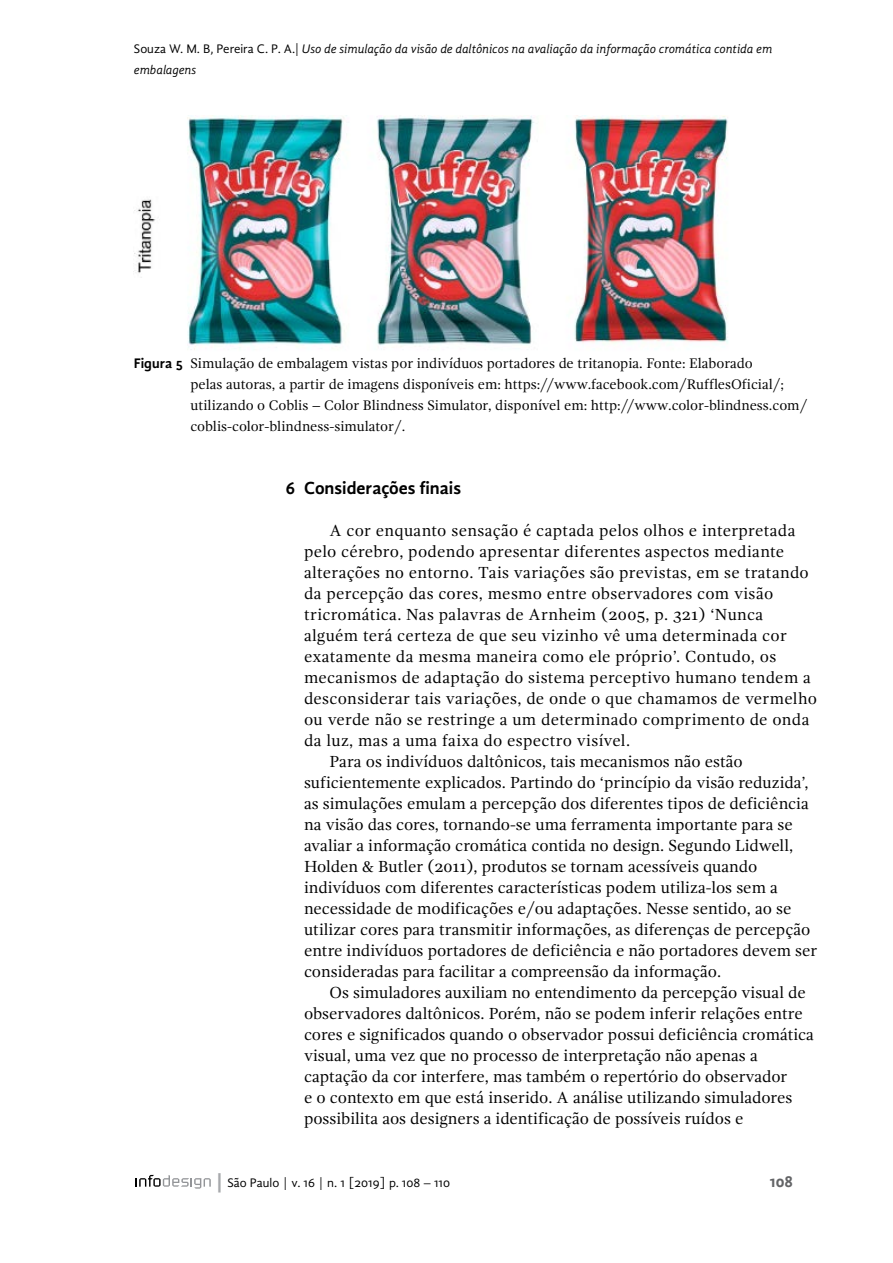
<style>
.page{position:relative;width:893px;height:1263px;background:#fff}
.page>*{position:absolute;margin:0;border:0;box-sizing:border-box;transform-origin:0 0}
.t1{font:700 18px "Gandhi Sans";color:#000}
.t2{font:16.5px "Gandhi Serif";color:#000}
.t3{font:16.5px "Gandhi Serif";letter-spacing:.02em;color:#000}
.t4{font:700 16.5px "Gandhi Sans";color:#636466}
.t5{font:14.25px/21px "Gandhi Serif";color:#000}
.t6{font:italic 12.75px/21px "Gandhi Sans";letter-spacing:-.01em;color:#000}
.t7{font:12.75px "Gandhi Sans";color:#000}
.s1{font-style:normal}
.s2{font-family:"Gandhi Sans";font-weight:700}
.s3{font-size:19.2px;color:#a7a9ac}
</style>
<div class="page">
<svg style="left:136px;top:1175px;width:75px;height:13px"></svg>
<img style="left:134px;top:116px;width:594px;height:234px">
<p class="t6" style="left:134px;top:38px;width:640px"><span class="s1">Souza W. M. B, Pereira C. P. A.|</span> Uso de simulação da visão de daltônicos na avaliação da informação cromática contida em embalagens</p>
<p class="t5" style="left:190px;top:352px;width:618px;text-indent:-57px"><span class="s2">Figura 5</span> Simulação de embalagem vistas por indivíduos portadores de tritanopia. Fonte: Elaborado<br>pelas autoras, a partir de imagens disponíveis em: https://www.facebook.com/RufflesOficial/; utilizando o Coblis – Color Blindness Simulator, disponível em: http://www.color-blindness.com/ coblis-color-blindness-simulator/.</p>
<p class="t1" style="left:286px;top:477px;width:177px">6 Considerações finais</p>
<p class="t3" style="left:330px;top:521px;width:467px">A cor enquanto sensação é captada pelos olhos e interpretada</p>
<p class="t2" style="left:304px;top:542px;width:482px">pelo cérebro, podendo apresentar diferentes aspectos mediante</p>
<p class="t3" style="left:304px;top:563px;width:506px">alterações no entorno. Tais variações são previstas, em se tratando</p>
<p class="t3" style="left:304px;top:584px;width:471px">da percepção das cores, mesmo entre observadores com visão</p>
<p class="t3" style="left:304px;top:605px;width:461px">tricromática. Nas palavras de Arnheim (2005, p. 321) ‘Nunca</p>
<p class="t3" style="left:304px;top:626px;width:484px">alguém terá certeza de que seu vizinho vê uma determinada cor</p>
<p class="t2" style="left:304px;top:647px;width:474px">exatamente da mesma maneira como ele próprio’. Contudo, os</p>
<p class="t3" style="left:304px;top:668px;width:508px">mecanismos de adaptação do sistema perceptivo humano tendem a</p>
<p class="t3" style="left:304px;top:689px;width:515px">desconsiderar tais variações, de onde o que chamamos de vermelho</p>
<p class="t3" style="left:304px;top:710px;width:507px">ou verde não se restringe a um determinado comprimento de onda</p>
<p class="t3" style="left:304px;top:731px;width:328px">da luz, mas a uma faixa do espectro visível.</p>
<p class="t2" style="left:330px;top:752px;width:415px">Para os indivíduos daltônicos, tais mecanismos não estão</p>
<p class="t2" style="left:304px;top:773px;width:506px">suficientemente explicados. Partindo do ‘princípio da visão reduzida’,</p>
<p class="t2" style="left:304px;top:794px;width:506px">as simulações emulam a percepção dos diferentes tipos de deficiência</p>
<p class="t2" style="left:304px;top:815px;width:490px">na visão das cores, tornando-se uma ferramenta importante para se</p>
<p class="t2" style="left:304px;top:836px;width:491px">avaliar a informação cromática contida no design. Segundo Lidwell,</p>
<p class="t2" style="left:304px;top:857px;width:455px">Holden &amp; Butler (2011), produtos se tornam acessíveis quando</p>
<p class="t2" style="left:304px;top:878px;width:475px">indivíduos com diferentes características podem utiliza-los sem a</p>
<p class="t2" style="left:304px;top:899px;width:489px">necessidade de modificações e/ou adaptações. Nesse sentido, ao se</p>
<p class="t2" style="left:304px;top:920px;width:508px">utilizar cores para transmitir informações, as diferenças de percepção</p>
<p class="t2" style="left:304px;top:941px;width:515px">entre indivíduos portadores de deficiência e não portadores devem ser</p>
<p class="t2" style="left:304px;top:962px;width:419px">consideradas para facilitar a compreensão da informação.</p>
<p class="t2" style="left:330px;top:983px;width:478px">Os simuladores auxiliam no entendimento da percepção visual de</p>
<p class="t2" style="left:304px;top:1004px;width:500px">observadores daltônicos. Porém, não se podem inferir relações entre</p>
<p class="t2" style="left:304px;top:1025px;width:512px">cores e significados quando o observador possui deficiência cromática</p>
<p class="t2" style="left:304px;top:1046px;width:455px">visual, uma vez que no processo de interpretação não apenas a</p>
<p class="t2" style="left:304px;top:1067px;width:485px">captação da cor interfere, mas também o repertório do observador</p>
<p class="t2" style="left:304px;top:1088px;width:490px">e o contexto em que está inserido. A análise utilizando simuladores</p>
<p class="t2" style="left:304px;top:1109px;width:441px">possibilita aos designers a identificação de possíveis ruídos e</p>
<p class="t7" style="left:214px;top:1175px;width:238px"><span class="s3">|</span>São Paulo | v. 16 | n. 1 [2019] p. 108 – 110</p>
<p class="t4" style="left:770px;top:1171px;width:25px">108</p>
</div>
